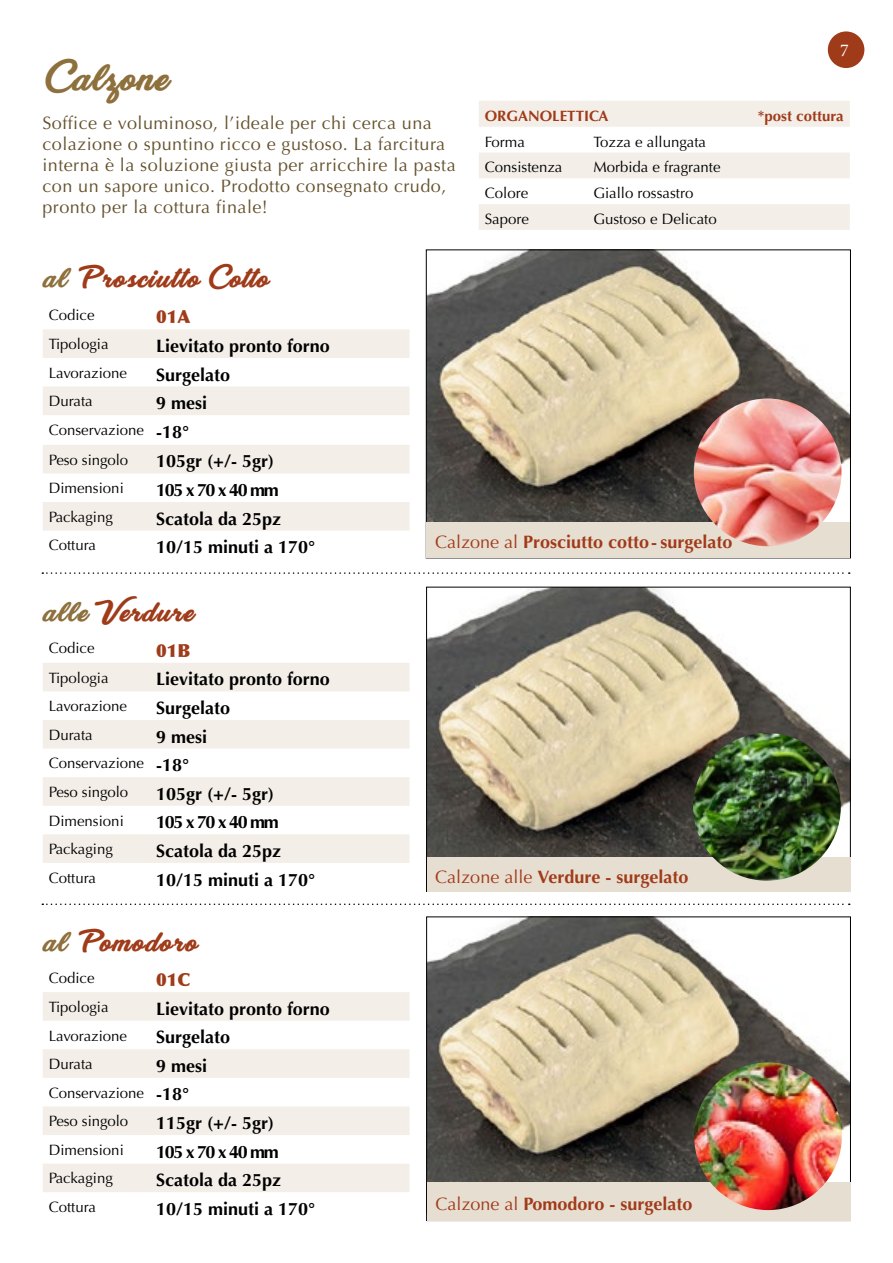
<style>
.page{position:relative;width:893px;height:1263px;background:#fff}
.page>*{position:absolute;margin:0;border:0;box-sizing:border-box;transform-origin:0 0}
.t1{font:40.5px "Eyes Wide Open Bold Personal Use";letter-spacing:.025em;color:#8e703c}
.t2{font:30px "Eyes Wide Open Bold Personal Use";letter-spacing:.05em;color:#a03b19}
.t3{font:700 18px "Optima";color:#000}
.t4{font:18px/21px "Optima";letter-spacing:.025em;color:#64502b}
.t5{font:700 18px "Optima";color:#a03b19}
.t6{font:900 18px "Optima";color:#a03b19}
.t7{font:18px "Minion Pro";color:#fff}
.t8{font:15px/28.7px "Optima";color:#000}
.t9{font:700 15px "Optima";color:#a03b19}
.s1{color:#8e703c}
.s2{font-weight:700;font-size:18px}
.s3{font-weight:400}
</style>
<div class="page">
<svg style="left:42px;top:903px;width:808px;height:2px"></svg>
<svg style="left:479px;top:101px;width:371px;height:129px;fill:#f3eee8"></svg>
<img style="left:428px;top:919px;width:421px;height:263px">
<div style="left:427px;top:1182px;width:423px;height:38px;background:#e7ded2"></div>
<img style="left:694px;top:1062px;width:148px;height:148px;border-radius:74px">
<svg style="left:43px;top:329px;width:367px;height:202px;fill:#f3eee8"></svg>
<img style="left:428px;top:252px;width:421px;height:271px">
<svg style="left:42px;top:572px;width:808px;height:2px"></svg>
<div style="left:426px;top:523px;width:424px;height:35px;background:#e7ded2"></div>
<img style="left:694px;top:398px;width:147px;height:148px;border-radius:74px">
<img style="left:428px;top:589px;width:420px;height:268px">
<div style="left:427px;top:857px;width:423px;height:34px;background:#e7ded2"></div>
<img style="left:693px;top:733px;width:148px;height:148px;border-radius:74px">
<svg style="left:43px;top:663px;width:367px;height:200px;fill:#f3eee8"></svg>
<svg style="left:43px;top:992px;width:367px;height:200px;fill:#f3eee8"></svg>
<div style="left:828px;top:31px;width:36px;height:37px;background:#a03b19;border-radius:50%"></div>
<p class="t7" style="left:840px;top:38px;width:10px">7</p>
<h1 class="t1" style="left:42px;top:51px;width:125px">Calzone</h1>
<p class="t4" style="left:42px;top:113px;width:415px">Soffice e voluminoso, l’ideale per chi cerca una colazione o spuntino ricco e gustoso. La farcitura interna è la soluzione giusta per arricchire la pasta con un sapore unico. Prodotto consegnato crudo, pronto per la cottura finale!</p>
<p class="t9" style="left:485px;top:107px;width:125px">ORGANOLETTICA</p>
<p class="t9" style="left:758px;top:107px;width:87px">*post cottura</p>
<p class="t8" style="left:485px;top:127px;width:42px">Forma</p>
<p class="t8" style="left:593px;top:127px;width:114px">Tozza e allungata</p>
<p class="t8" style="left:485px;top:153px;width:79px">Consistenza</p>
<p class="t8" style="left:593px;top:153px;width:129px">Morbida e fragrante</p>
<p class="t8" style="left:485px;top:179px;width:45px">Colore</p>
<p class="t8" style="left:593px;top:179px;width:102px">Giallo rossastro</p>
<p class="t8" style="left:485px;top:205px;width:46px">Sapore</p>
<p class="t8" style="left:593px;top:205px;width:125px">Gustoso e Delicato</p>
<h2 class="t2" style="left:42px;top:258px;width:227px"><span class="s1">al</span> Prosciutto Cotto</h2>
<p class="t8" style="left:49px;top:301px;width:47px">Codice</p>
<p class="t6" style="left:156px;top:306px;width:36px">01A</p>
<p class="t8" style="left:49px;top:330px;width:61px">Tipologia</p>
<p class="t3" style="left:156px;top:335px;width:175px">Lievitato pronto forno</p>
<p class="t8" style="left:49px;top:359px;width:80px">Lavorazione</p>
<p class="t3" style="left:156px;top:364px;width:76px">Surgelato</p>
<p class="t8" style="left:49px;top:387px;width:45px">Durata</p>
<p class="t3" style="left:156px;top:393px;width:53px">9 mesi</p>
<p class="t8" style="left:49px;top:415px;width:142px;line-height:29.7px">Conservazione <span class="s2">-18°<br></span>Peso singolo</p>
<p class="t3" style="left:156px;top:451px;width:119px">105gr (+/- 5gr)</p>
<p class="t8" style="left:49px;top:474px;width:77px">Dimensioni</p>
<p class="t3" style="left:156px;top:479px;width:124px">105 x 70 x 40 mm</p>
<p class="t8" style="left:49px;top:503px;width:66px">Packaging</p>
<p class="t3" style="left:156px;top:508px;width:127px">Scatola da 25pz</p>
<p class="t8" style="left:49px;top:531px;width:49px">Cottura</p>
<p class="t3" style="left:156px;top:537px;width:161px">10/15 minuti a 170°</p>
<p class="t5" style="left:435px;top:532px;width:299px"><span class="s3">Calzone al</span> Prosciutto cotto- surgelato</p>
<h2 class="t2" style="left:42px;top:592px;width:152px"><span class="s1">alle</span> Verdure</h2>
<p class="t8" style="left:49px;top:634px;width:47px">Codice</p>
<p class="t6" style="left:156px;top:639px;width:36px">01B</p>
<p class="t8" style="left:49px;top:663px;width:61px">Tipologia</p>
<p class="t3" style="left:156px;top:669px;width:175px">Lievitato pronto forno</p>
<p class="t8" style="left:49px;top:692px;width:80px">Lavorazione</p>
<p class="t3" style="left:156px;top:697px;width:76px">Surgelato</p>
<p class="t8" style="left:49px;top:721px;width:45px">Durata</p>
<p class="t3" style="left:156px;top:726px;width:53px">9 mesi</p>
<p class="t8" style="left:49px;top:749px;width:142px">Conservazione <span class="s2">-18°<br></span>Peso singolo</p>
<p class="t3" style="left:156px;top:783px;width:119px">105gr (+/- 5gr)</p>
<p class="t8" style="left:49px;top:806px;width:77px">Dimensioni</p>
<p class="t3" style="left:156px;top:812px;width:124px">105 x 70 x 40 mm</p>
<p class="t8" style="left:49px;top:835px;width:66px">Packaging</p>
<p class="t3" style="left:156px;top:840px;width:127px">Scatola da 25pz</p>
<p class="t8" style="left:49px;top:863px;width:49px">Cottura</p>
<p class="t3" style="left:156px;top:869px;width:161px">10/15 minuti a 170°</p>
<h2 class="t2" style="left:42px;top:921px;width:155px"><span class="s1">al</span> Pomodoro</h2>
<p class="t8" style="left:49px;top:963px;width:47px">Codice</p>
<p class="t6" style="left:156px;top:969px;width:36px">01C</p>
<p class="t8" style="left:49px;top:993px;width:61px">Tipologia</p>
<p class="t3" style="left:156px;top:998px;width:175px">Lievitato pronto forno</p>
<p class="t8" style="left:49px;top:1021px;width:80px">Lavorazione</p>
<p class="t3" style="left:156px;top:1027px;width:76px">Surgelato</p>
<p class="t8" style="left:49px;top:1050px;width:45px">Durata</p>
<p class="t3" style="left:156px;top:1055px;width:53px">9 mesi</p>
<p class="t8" style="left:49px;top:1078px;width:142px">Conservazione <span class="s2">-18°<br></span>Peso singolo</p>
<p class="t3" style="left:156px;top:1112px;width:119px">115gr (+/- 5gr)</p>
<p class="t8" style="left:49px;top:1135px;width:77px">Dimensioni</p>
<p class="t3" style="left:156px;top:1141px;width:124px">105 x 70 x 40 mm</p>
<p class="t8" style="left:49px;top:1164px;width:66px">Packaging</p>
<p class="t3" style="left:156px;top:1169px;width:127px">Scatola da 25pz</p>
<p class="t8" style="left:49px;top:1193px;width:49px">Cottura</p>
<p class="t3" style="left:156px;top:1198px;width:161px">10/15 minuti a 170°</p>
<p class="t5" style="left:435px;top:866px;width:255px"><span class="s3">Calzone alle</span> Verdure - surgelato</p>
<p class="t5" style="left:435px;top:1193px;width:259px"><span class="s3">Calzone al</span> Pomodoro - surgelato</p>
</div>
